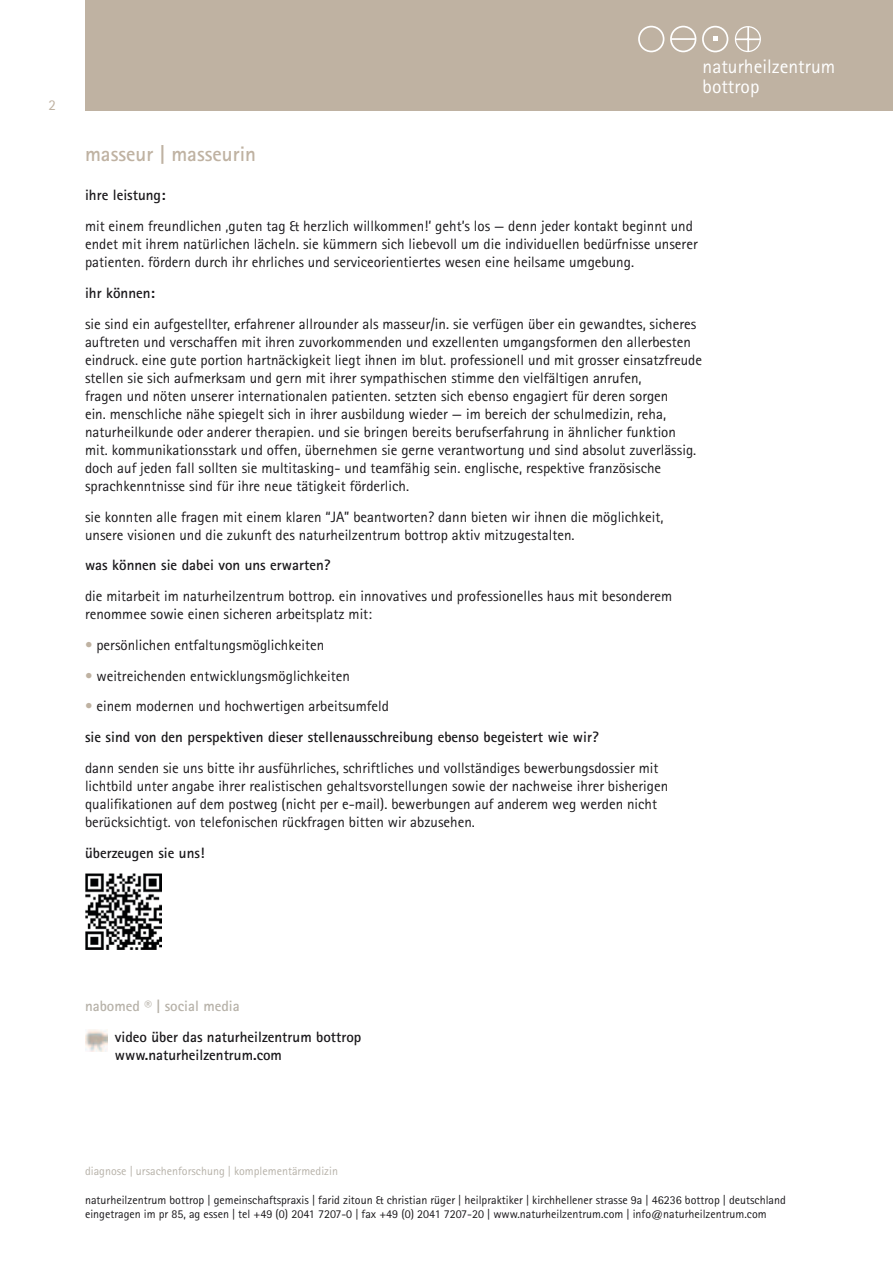
<style>
.page{position:relative;width:893px;height:1263px;background:#fff}
.page>*{position:absolute;margin:0;border:0;box-sizing:border-box;transform-origin:0 0}
.t1{font:700 21px "Rotis Sans Serif";color:#bfb2a2}
.t2{font:19.65px/19.6px "Rotis Sans Serif";color:#fff}
.t3{font:15px/18px "Rotis Sans Serif";color:#1a181b}
.t4{font:700 15px/30.8px "Rotis Sans Serif";color:#1a181b}
.t5{font:700 15px "Rotis Sans Serif";color:#b7b2a9}
.t6{font:15px "Rotis Sans Serif";color:#bfb2a2}
.t7{font:12px/14.4px "Rotis Sans Serif";color:#1a181b}
.t8{font:12px "Rotis Sans Serif";color:#b7b2a9}
.s1{color:#bfb2a2}
.s2{font-weight:400;color:#bfb2a2}
.s3{font-weight:400}
</style>
<div class="page">
<div style="left:85px;top:0;width:808px;height:111px;background:#bfb2a2"></div>
<div style="left:735px;top:26px;width:26px;height:26px;border:1px solid #fff;border-radius:50%"></div>
<svg style="left:638px;top:25px;width:91px;height:28px"></svg>
<hr style="left:736px;top:38px;width:24px;height:2px;background:#fff">
<hr style="left:747px;top:27px;width:2px;height:24px;background:#fff">
<hr style="left:671px;top:38px;width:24px;height:2px;background:#fff">
<img style="left:85px;top:873px;width:77px;height:77px">
<img style="left:85px;top:1029px;width:23px;height:22px">
<p class="t6" style="left:48px;top:96px;width:9px">2</p>
<h2 class="t2" style="left:703px;top:57px;width:134px">naturheilzentrum bottrop</h2>
<h1 class="t1" style="left:85px;top:141px;width:173px">masseur | masseurin</h1>
<p class="t4" style="left:85px;top:180px;width:82px">ihre leistung:</p>
<p class="t3" style="left:85px;top:217px;width:614px">mit einem freundlichen ‚guten tag &amp; herzlich willkommen!’ geht’s los — denn jeder kontakt beginnt und endet mit ihrem natürlichen lächeln. sie kümmern sich liebevoll um die individuellen bedürfnisse unserer patienten. fördern durch ihr ehrliches und serviceorientiertes wesen eine heilsame umgebung.</p>
<p class="t4" style="left:85px;top:277px;width:72px">ihr können:</p>
<p class="t3" style="left:85px;top:315px;width:619px">sie sind ein aufgestellter, erfahrener allrounder als masseur/in. sie verfügen über ein gewandtes, sicheres auftreten und verschaffen mit ihren zuvorkommenden und exzellenten umgangsformen den allerbesten eindruck. eine gute portion hartnäckigkeit liegt ihnen im blut. professionell und mit grosser einsatzfreude stellen sie sich aufmerksam und gern mit ihrer sympathischen stimme den vielfältigen anrufen,<br>fragen und nöten unserer internationalen patienten. setzten sich ebenso engagiert für deren sorgen<br>ein. menschliche nähe spiegelt sich in ihrer ausbildung wieder — im bereich der schulmedizin, reha, naturheilkunde oder anderer therapien. und sie bringen bereits berufserfahrung in ähnlicher funktion mit. kommunikationsstark und offen, übernehmen sie gerne verantwortung und sind absolut zuverlässig. doch auf jeden fall sollten sie multitasking- und teamfähig sein. englische, respektive französische sprachkenntnisse sind für ihre neue tätigkeit förderlich.</p>
<p class="t3" style="left:85px;top:507px;width:580px">sie konnten alle fragen mit einem klaren “JA” beantworten? dann bieten wir ihnen die möglichkeit, unsere visionen und die zukunft des naturheilzentrum bottrop aktiv mitzugestalten.</p>
<p class="t4" style="left:85px;top:549px;width:247px">was können sie dabei von uns erwarten?</p>
<p class="t3" style="left:85px;top:587px;width:589px">die mitarbeit im naturheilzentrum bottrop. ein innovatives und professionelles haus mit besonderem renommee sowie einen sicheren arbeitsplatz mit:</p>
<p class="t3" style="left:85px;top:636px;width:241px"><span class="s1">•</span> persönlichen entfaltungsmöglichkeiten</p>
<p class="t3" style="left:85px;top:666px;width:266px"><span class="s1">•</span> weitreichenden entwicklungsmöglichkeiten</p>
<p class="t4" style="left:85px;top:690px;width:515px"><span class="s2">•</span> <span class="s3">einem modernen und hochwertigen arbeitsumfeld<br></span>sie sind von den perspektiven dieser stellenausschreibung ebenso begeistert wie wir?</p>
<p class="t3" style="left:85px;top:759px;width:585px">dann senden sie uns bitte ihr ausführliches, schriftliches und vollständiges bewerbungsdossier mit lichtbild unter angabe ihrer realistischen gehaltsvorstellungen sowie der nachweise ihrer bisherigen qualifikationen auf dem postweg (nicht per e-mail). bewerbungen auf anderem weg werden nicht berücksichtigt. von telefonischen rückfragen bitten wir abzusehen.</p>
<p class="t4" style="left:85px;top:837px;width:121px">überzeugen sie uns!</p>
<p class="t5" style="left:85px;top:997px;width:156px">nabomed ® | social media</p>
<p class="t4" style="left:115px;top:1028px;width:248px;line-height:18px">video über das naturheilzentrum bottrop www.naturheilzentrum.com</p>
<p class="t8" style="left:85px;top:1164px;width:255px">diagnose | ursachenforschung | komplementärmedizin</p>
<p class="t7" style="left:85px;top:1192px;width:702px">naturheilzentrum bottrop | gemeinschaftspraxis | farid zitoun &amp; christian rüger | heilpraktiker | kirchhellener strasse 9a | 46236 bottrop | deutschland eingetragen im pr 85, ag essen | tel +49 (0) 2041 7207-0 | fax +49 (0) 2041 7207-20 | www.naturheilzentrum.com | info@naturheilzentrum.com</p>
</div>
